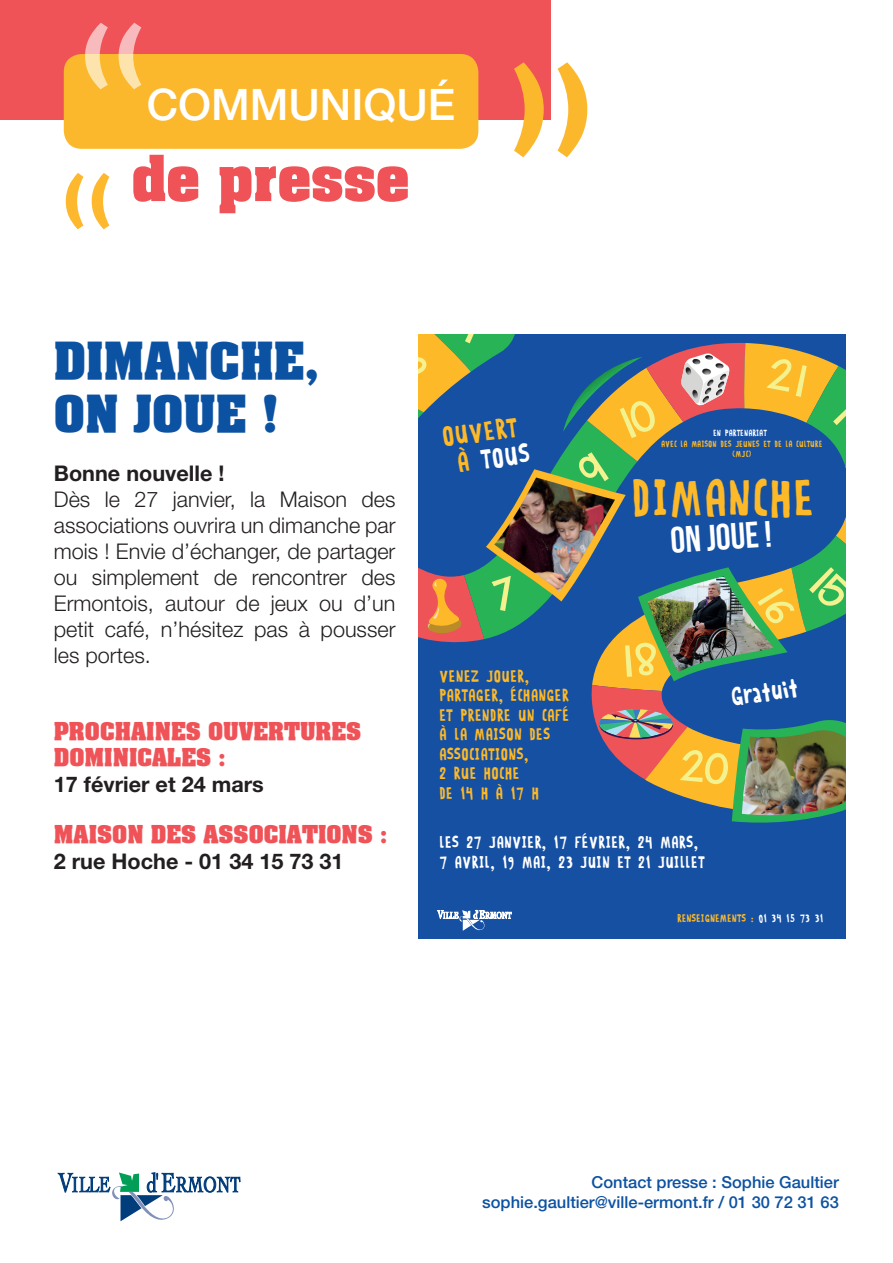
<style>
.page{position:relative;width:893px;height:1263px;background:#fff}
.page>*{position:absolute;margin:0;border:0;box-sizing:border-box;transform-origin:0 0}
.t1{font:700 54px "Aachen";color:#ef5357}
.t2{font:700 54px "Aachen";color:#fdb82d}
.t3{font:49.95px "Rabbit On The Moon";color:#fdb927}
.t4{font:700 43.5px/52.2px "Aachen";color:#0c52a2}
.t5{font:500 43.5px "Helvetica Neue LT Std";color:#fff}
.t6{font:36.9px "Bebas Neue";color:#fff}
.t7{font:26.25px/27.6px "Rabbit On The Moon";color:#fdb927;text-align:center}
.t8{font:26.25px "Rabbit On The Moon";color:#fff}
.t9{font:300 21.6px/26px "Helvetica Neue LT Std";color:#231f20;text-align:justify}
.t10{font:700 21.6px "Helvetica Neue LT Std";color:#231f20}
.t11{font:700 21px/26px "Aachen";color:#ef5357}
.t12{font:500 16.5px/19.8px "Helvetica Neue LT Std";color:#0c52a2;text-align:right}
.t13{font:16.2px/19.5px "Rabbit On The Moon";color:#fdb927}
.t14{font:16.2px/19.5px "Rabbit On The Moon";color:#fff}
.t15{font:10.5px "Rabbit On The Moon";color:#fdb927}
.t16{font:8.7px/10.4px "Rabbit On The Moon";color:#fdb927;text-align:center}
.t17{font:8.7px "Rabbit On The Moon";color:#fff}
.s1{color:#fff}
</style>
<div class="page">
<div style="left:0;top:0;width:551px;height:119px;background:#ef5357"></div>
<div style="left:64px;top:54px;width:414px;height:95px;background:#fcb82c;border-radius:18px"></div>
<svg style="left:514px;top:62px;width:73px;height:95px"></svg>
<svg style="left:85px;top:23px;width:56px;height:66px"></svg>
<svg style="left:58px;top:1172px;width:182px;height:50px"></svg>
<div style="left:419px;top:334px;width:427px;height:604px;background:#1650a3"></div>
<svg style="left:437px;top:909px;width:74px;height:22px"></svg>
<svg style="left:419px;top:334px;width:427px;height:489px"></svg>
<h1 class="t2" style="left:64px;top:157px;width:53px">((</h1>
<h3 class="t5" style="left:147px;top:79px;width:310px">COMMUNIQUÉ</h3>
<h1 class="t1" style="left:132px;top:139px;width:279px">de presse</h1>
<h3 class="t4" style="left:54px;top:334px;width:267px">DIMANCHE,<br>ON JOUE !</h3>
<p class="t10" style="left:54px;top:460px;width:172px">Bonne nouvelle !</p>
<p class="t9" style="left:54px;top:486px;width:343px">Dès le 27 janvier, la Maison des associations ouvrira un dimanche par mois ! Envie d’échanger, de partager ou simplement de rencontrer des Ermontois, autour de jeux ou d’un petit café, n’hésitez pas à pousser les portes.</p>
<p class="t7" style="left:441px;top:424px;width:86px;rotate:-7deg">OUVERT<br>À <span class="s1">TOUS</span></p>
<p class="t17" style="left:713px;top:427px;width:55px">EN PARTENARIAT</p>
<p class="t16" style="left:661px;top:439px;width:163px">AVEC LA MAISON DES JEUNES ET DE LA CULTURE (MJC)</p>
<h2 class="t3" style="left:630px;top:464px;width:186px">DIMANCHE</h2>
<h3 class="t6" style="left:669px;top:521px;width:103px;rotate:-4deg">on joue !</h3>
<p class="t11" style="left:54px;top:718px;width:309px">PROCHAINES OUVERTURES<br>DOMINICALES :</p>
<p class="t10" style="left:54px;top:771px;width:211px">17 février et 24 mars</p>
<p class="t11" style="left:54px;top:821px;width:335px">MAISON DES ASSOCIATIONS :</p>
<p class="t10" style="left:54px;top:848px;width:291px">2 rue Hoche - 01 34 15 73 31</p>
<p class="t13" style="left:439px;top:667px;width:132px">VENEZ JOUER,<br>PARTAGER, ÉCHANGER<br>ET PRENDRE UN CAFÉ<br>À LA MAISON DES<br>ASSOCIATIONS,<br>2 RUE HOCHE<br>DE 14 H À 17 H</p>
<p class="t14" style="left:439px;top:833px;width:267px">LES 27 JANVIER, 17 FÉVRIER, 24 MARS,<br>7 AVRIL, 19 MAI, 23 JUIN ET 21 JUILLET</p>
<p class="t8" style="left:728px;top:679px;width:70px;rotate:-7deg">Gratuit</p>
<p class="t15" style="left:677px;top:912px;width:148px">RENSEIGNEMENTS : <span class="s1">01 34 15 73 31</span></p>
<p class="t12" style="left:482px;top:1172px;width:358px">Contact presse : Sophie Gaultier sophie.gaultier@ville-ermont.fr / 01 30 72 31 63</p>
</div>
